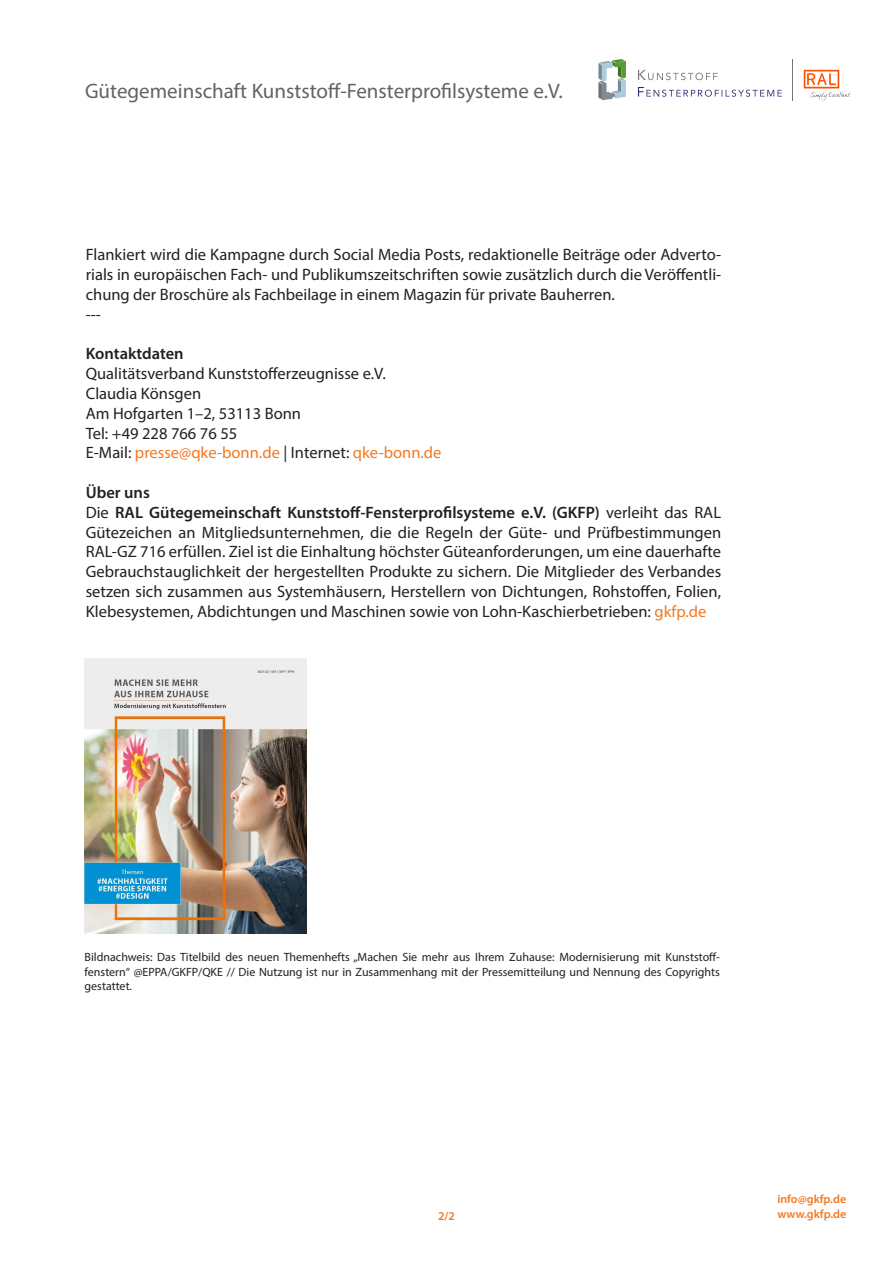
<style>
.page{position:relative;width:893px;height:1263px;background:#fff}
.page>*{position:absolute;margin:0;border:0;box-sizing:border-box;transform-origin:0 0}
.Anschrift_Bankdaten{font:21px "Myriad Pro";color:#636366}
.Anschrift_Bankdaten-2{font:16.5px/19.8px "Myriad Pro";color:#231f20;text-align:justify}
.Anschrift_Bankdaten-3{font:16.5px "Myriad Pro";color:#f47921}
.Anschrift_Bankdaten-4{font:600 16.5px "Myriad Pro";color:#231f20}
.Anschrift_Bankdaten-5{font:12px/14.4px "Myriad Pro";color:#231f20;text-align:justify}
.info{font:600 12px "Myriad Pro";color:#f47921}
.s1{color:#231f20}
.s2{font-weight:600}
.s3{color:#f47921}
</style>
<div class="page">
<hr style="left:792px;top:59px;width:1px;height:41px;background:#76787b">
<svg style="left:638px;top:87px;width:144px;height:10px"></svg>
<svg style="left:638px;top:70px;width:80px;height:10px"></svg>
<svg style="left:598px;top:59px;width:28px;height:41px"></svg>
<svg style="left:804px;top:70px;width:46px;height:30px"></svg>
<img style="left:85px;top:658px;width:221px;height:275px">
<p class="Anschrift_Bankdaten" style="left:85px;top:78px;width:479px">Gütegemeinschaft Kunststoff-Fensterprofilsysteme e.V.</p>
<p class="Anschrift_Bankdaten-2" style="left:86px;top:245px;width:637px">Flankiert wird die Kampagne durch Social Media Posts, redaktionelle Beiträge oder Adverto&shy;rials in europäischen Fach- und Publikumszeitschriften sowie zusätzlich durch die Veröffentli&shy;chung der Broschüre als Fachbeilage in einem Magazin für private Bauherren.</p>
<p class="Anschrift_Bankdaten-2" style="left:86px;top:304px;width:17px">---</p>
<p class="Anschrift_Bankdaten-4" style="left:86px;top:343px;width:99px">Kontaktdaten</p>
<p class="Anschrift_Bankdaten-2" style="left:86px;top:363px;width:302px">Qualitätsverband Kunststofferzeugnisse e.V.</p>
<p class="Anschrift_Bankdaten-2" style="left:86px;top:383px;width:117px">Claudia Könsgen</p>
<p class="Anschrift_Bankdaten-2" style="left:86px;top:403px;width:217px">Am Hofgarten 1–2, 53113 Bonn</p>
<p class="Anschrift_Bankdaten-2" style="left:86px;top:423px;width:153px">Tel: +49 228 766 76 55</p>
<p class="Anschrift_Bankdaten-3" style="left:86px;top:443px;width:357px"><span class="s1">E-Mail:</span> presse@qke-bonn.de <span class="s1">| Internet:</span> qke-bonn.de</p>
<p class="Anschrift_Bankdaten-4" style="left:86px;top:482px;width:66px">Über uns</p>
<p class="Anschrift_Bankdaten-2" style="left:86px;top:502px;width:637px">Die <span class="s2">RAL Gütegemeinschaft Kunststoff-Fensterprofilsysteme e.V. (GKFP)</span> verleiht das RAL Gütezeichen an Mitgliedsunternehmen, die die Regeln der Güte- und Prüfbestimmungen RAL-GZ 716 erfüllen. Ziel ist die Einhaltung höchster Güteanforderungen, um eine dauerhafte Gebrauchstauglichkeit der hergestellten Produkte zu sichern. Die Mitglieder des Verbandes setzen sich zusammen aus Systemhäusern, Herstellern von Dichtungen, Rohstoffen, Folien, Klebesystemen, Abdichtungen und Maschinen sowie von Lohn-Kaschierbetrieben: <span class="s3">gkfp.de</span></p>
<p class="Anschrift_Bankdaten-5" style="left:85px;top:950px;width:637px">Bildnachweis: Das Titelbild des neuen Themenhefts „Machen Sie mehr aus Ihrem Zuhause: Modernisierung mit Kunststoff&shy;fenstern“ @EPPA/GKFP/QKE // Die Nutzung ist nur in Zusammenhang mit der Pressemitteilung und Nennung des Copyrights gestattet.</p>
<p class="info" style="left:438px;top:1209px;width:18px">2/2</p>
<p class="info" style="left:777px;top:1192px;width:70px">info@gkfp.de</p>
<p class="info" style="left:777px;top:1206px;width:71px">www.gkfp.de</p>
</div>
